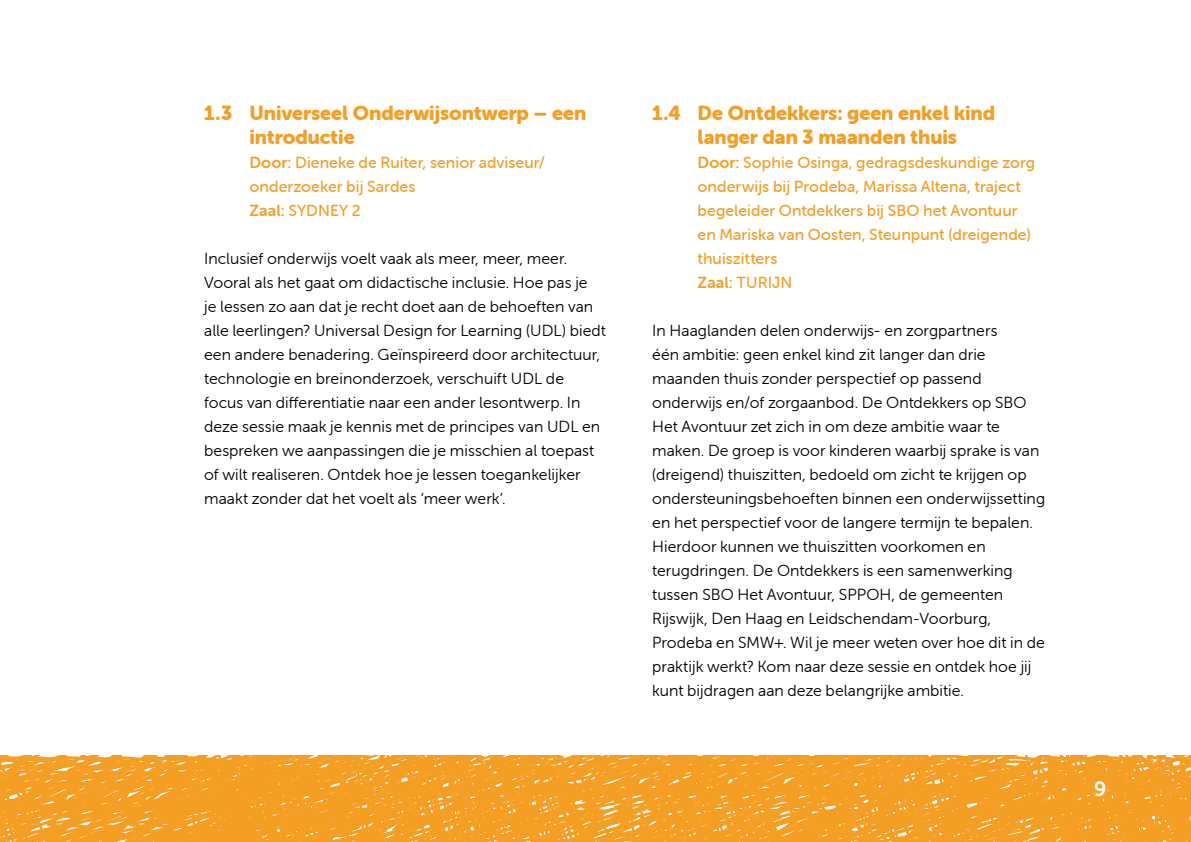
<style>
.page{position:relative;width:1191px;height:842px;background:#fff}
.page>*{position:absolute;margin:0;border:0;box-sizing:border-box;transform-origin:0 0}
.t1{font:20.6px "Museo Sans 700";color:#fff}
.t2{font:20px/24px "Museo Sans Rounded 900";color:#f59e24}
.t3{font:16px/24px "Museo Sans Rounded 300";letter-spacing:.005em;color:#000}
.t4{font:16px/24px "Museo Sans Rounded 500";letter-spacing:.005em;color:#f59e24}
.s1{font-family:"Museo Sans Rounded 700"}
</style>
<div class="page">
<svg style="left:0;top:755px;width:1191px;height:87px"></svg>
<p class="t2" style="left:249px;top:101px;width:338px;text-indent:-45px">1.3 Universeel Onderwijsontwerp – een introductie</p>
<p class="t4" style="left:249px;top:151px;width:297px"><span class="s1">Door:</span> Dieneke de Ruiter, senior adviseur/ onderzoeker bij Sardes<br><span class="s1">Zaal:</span> SYDNEY 2</p>
<p class="t3" style="left:204px;top:247px;width:403px">Inclusief onderwijs voelt vaak als meer, meer, meer.<br>Vooral als het gaat om didactische inclusie. Hoe pas je<br>je lessen zo aan dat je recht doet aan de behoeften van alle leerlingen? Universal Design for Learning (UDL) biedt een andere benadering. Geïnspireerd door architectuur, technologie en breinonderzoek, verschuift UDL de focus van differentiatie naar een ander lesontwerp. In deze sessie maak je kennis met de principes van UDL en bespreken we aanpassingen die je misschien al toepast of wilt realiseren. Ontdek hoe je lessen toegankelijker maakt zonder dat het voelt als ‘meer werk’.</p>
<p class="t2" style="left:652px;top:101px;width:344px;text-align:center">1.4 De Ontdekkers: geen enkel kind langer dan 3 maanden thuis</p>
<p class="t4" style="left:697px;top:151px;width:339px"><span class="s1">Door:</span> Sophie Osinga, gedragsdeskundige zorg onderwijs bij Prodeba, Marissa Altena, traject begeleider Ontdekkers bij SBO het Avontuur en Mariska van Oosten, Steunpunt (dreigende) thuiszitters<br><span class="s1">Zaal:</span> TURIJN</p>
<p class="t3" style="left:652px;top:319px;width:394px">In Haaglanden delen onderwijs- en zorgpartners<br>één ambitie: geen enkel kind zit langer dan drie maanden thuis zonder perspectief op passend onderwijs en/of zorgaanbod. De Ontdekkers op SBO Het Avontuur zet zich in om deze ambitie waar te maken. De groep is voor kinderen waarbij sprake is van (dreigend) thuiszitten, bedoeld om zicht te krijgen op ondersteuningsbehoeften binnen een onderwijssetting en het perspectief voor de langere termijn te bepalen.<br>Hierdoor kunnen we thuiszitten voorkomen en terugdringen. De Ontdekkers is een samenwerking tussen SBO Het Avontuur, SPPOH, de gemeenten Rijswijk, Den Haag en Leidschendam-Voorburg, Prodeba en SMW+. Wil je meer weten over hoe dit in de praktijk werkt? Kom naar deze sessie en ontdek hoe jij kunt bijdragen aan deze belangrijke ambitie.</p>
<p class="t1" style="left:1094px;top:778px;width:14px">9</p>
</div>
